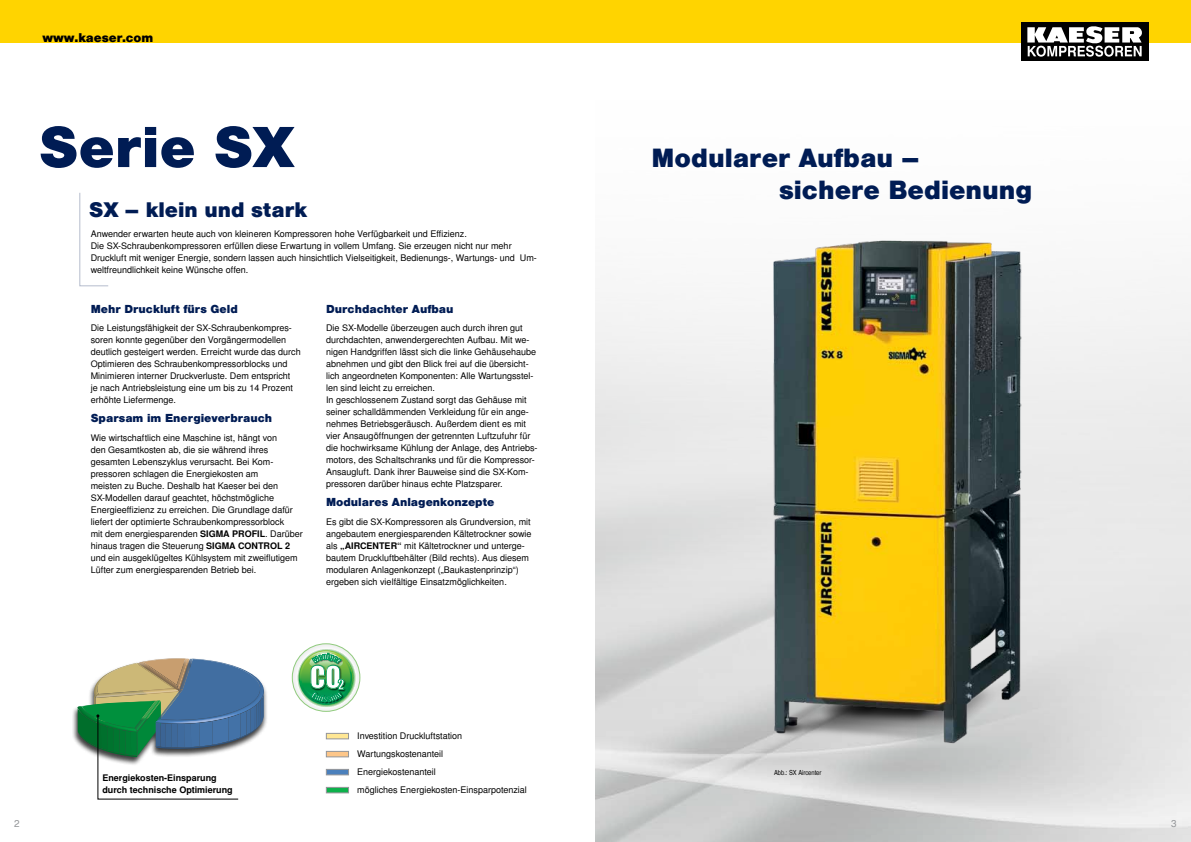
<style>
.page{position:relative;width:1191px;height:842px;background:#fff}
.page>*{position:absolute;margin:0;border:0;box-sizing:border-box;transform-origin:0 0}
.t1{font:900 55px "Nimbus San L";color:#001c54}
.t2{font:900 25px/32px "Nimbus San L";color:#001c54}
.t3{font:900 20px "Nimbus San L";color:#001c54}
.t4{font:900 12px "Nimbus San L";color:#000}
.t5{font:900 11px "Nimbus San L";color:#001c54}
.t6{font:10px "Nimbus San L";color:#939598}
.t7{font:9px/12px "Nimbus San L";color:#000}
.t8{font:700 9px/12px "Nimbus San L";color:#000}
.t9{font:7px "Nimbus San L Reg Con";color:#000}
.s1{font-weight:700}
</style>
<div class="page">
<img style="left:595px;top:43px;width:596px;height:799px">
<div style="left:0;top:0;width:1191px;height:43px;background:#ffd400"></div>
<div style="left:1020px;top:22px;width:128px;height:39px;background:#000"></div>
<svg style="left:1027px;top:26px;width:115px;height:31px"></svg>
<svg style="left:292px;top:644px;width:68px;height:67px"></svg>
<div style="left:292px;top:644px;width:68px;height:67px;border:1px solid #90cb7d;border-radius:50%"></div>
<svg style="left:299px;top:651px;width:53px;height:53px"></svg>
<svg style="left:301px;top:653px;width:49px;height:49px"></svg>
<img style="left:310px;top:702px;width:34px;height:2px">
<svg style="left:305px;top:649px;width:42px;height:53px"></svg>
<svg style="left:326px;top:769px;width:23px;height:6px"></svg>
<svg style="left:326px;top:787px;width:23px;height:6px"></svg>
<svg style="left:326px;top:733px;width:23px;height:6px"></svg>
<svg style="left:326px;top:751px;width:23px;height:6px"></svg>
<img style="left:703px;top:197px;width:445px;height:620px">
<div style="left:72px;top:658px;width:196px;height:108px;background:#000;opacity:.75"></div>
<svg style="left:79px;top:192px;width:30px;height:95px"></svg>
<svg style="left:77px;top:658px;width:188px;height:142px"></svg>
<h3 class="t4" style="left:43px;top:30px;width:112px">www.kaeser.com</h3>
<h1 class="t1" style="left:39px;top:113px;width:256px">Serie SX</h1>
<h3 class="t3" style="left:89px;top:197px;width:219px">SX – klein und stark</h3>
<p class="t7" style="left:91px;top:228px;width:447px">Anwender erwarten heute auch von kleineren Kompressoren hohe Verfügbarkeit und Effizienz.<br>Die SX-Schraubenkompressoren erfüllen diese Erwartung in vollem Umfang. Sie erzeugen nicht nur mehr Druckluft mit weniger Energie, sondern lassen auch hinsichtlich Vielseitigkeit, Bedienungs-, Wartungs- und Um&shy;weltfreundlichkeit keine Wünsche offen.</p>
<p class="t5" style="left:91px;top:302px;width:149px">Mehr Druckluft fürs Geld</p>
<p class="t7" style="left:91px;top:322px;width:211px">Die Leistungsfähigkeit der SX-Schraubenkompres&shy;soren konnte gegenüber den Vorgängermodellen deutlich gesteigert werden. Erreicht wurde das durch Optimieren des Schraubenkompressorblocks und Minimieren interner Druckverluste. Dem entspricht<br>je nach Antriebsleistung eine um bis zu 14 Prozent erhöhte Liefermenge.</p>
<p class="t5" style="left:91px;top:411px;width:183px">Sparsam im Energieverbrauch</p>
<p class="t7" style="left:91px;top:432px;width:213px">Wie wirtschaftlich eine Maschine ist, hängt von<br>den Gesamtkosten ab, die sie während ihres gesamten Lebenszyklus verursacht. Bei Kom&shy;pressoren schlagen die Energiekosten am<br>meisten zu Buche. Deshalb hat Kaeser bei den SX-Modellen darauf geachtet, höchstmögliche Energieeffizienz zu erreichen. Die Grundlage dafür liefert der optimierte Schraubenkompressorblock<br>mit dem energiesparenden <span class="s1">SIGMA PROFIL</span>. Darüber hinaus tragen die Steuerung <span class="s1">SIGMA CONTROL 2 </span>und ein ausgeklügeltes Kühlsystem mit zweiflutigem Lüfter zum energiesparenden Betrieb bei.</p>
<p class="t5" style="left:326px;top:302px;width:129px">Durchdachter Aufbau</p>
<p class="t7" style="left:326px;top:322px;width:213px">Die SX-Modelle überzeugen auch durch ihren gut durchdachten, anwendergerechten Aufbau. Mit we&shy;nigen Handgriffen lässt sich die linke Gehäusehaube abnehmen und gibt den Blick frei auf die übersicht&shy;lich angeordneten Komponenten: Alle Wartungsstel&shy;len sind leicht zu erreichen.<br>In geschlossenem Zustand sorgt das Gehäuse mit seiner schalldämmenden Verkleidung für ein ange&shy;nehmes Betriebsgeräusch. Außerdem dient es mit vier Ansaugöffnungen der getrennten Luftzufuhr für die hochwirksame Kühlung der Anlage, des Antriebs&shy;motors, des Schaltschranks und für die Kompressor-Ansaugluft. Dank ihrer Bauweise sind die SX-Kom&shy;pressoren darüber hinaus echte Platzsparer.</p>
<p class="t5" style="left:326px;top:495px;width:170px">Modulares Anlagenkonzepte</p>
<p class="t7" style="left:326px;top:516px;width:207px">Es gibt die SX-Kompressoren als Grundversion, mit angebautem energiesparenden Kältetrockner sowie als <span class="s1">„AIRCENTER“</span> mit Kältetrockner und unterge&shy;bautem Druckluftbehälter (Bild rechts). Aus diesem modularen Anlagenkonzept („Baukastenprinzip“) ergeben sich vielfältige Einsatzmöglichkeiten.</p>
<p class="t8" style="left:102px;top:772px;width:132px">Energiekosten-Einsparung durch technische Optimierung</p>
<p class="t7" style="left:357px;top:727px;width:171px;line-height:18px">Investition Druckluftstation<br>Wartungskostenanteil<br>Energiekostenanteil<br>mögliches Energiekosten-Einsparpotenzial</p>
<h2 class="t2" style="left:779px;top:142px;width:255px;text-indent:-128px">Modularer Aufbau –<br>sichere Bedienung</h2>
<p class="t9" style="left:774px;top:768px;width:49px">Abb.: SX Aircenter</p>
<p class="t6" style="left:14px;top:817px;width:7px">2</p>
<p class="t6" style="left:1171px;top:817px;width:7px">3</p>
</div>
